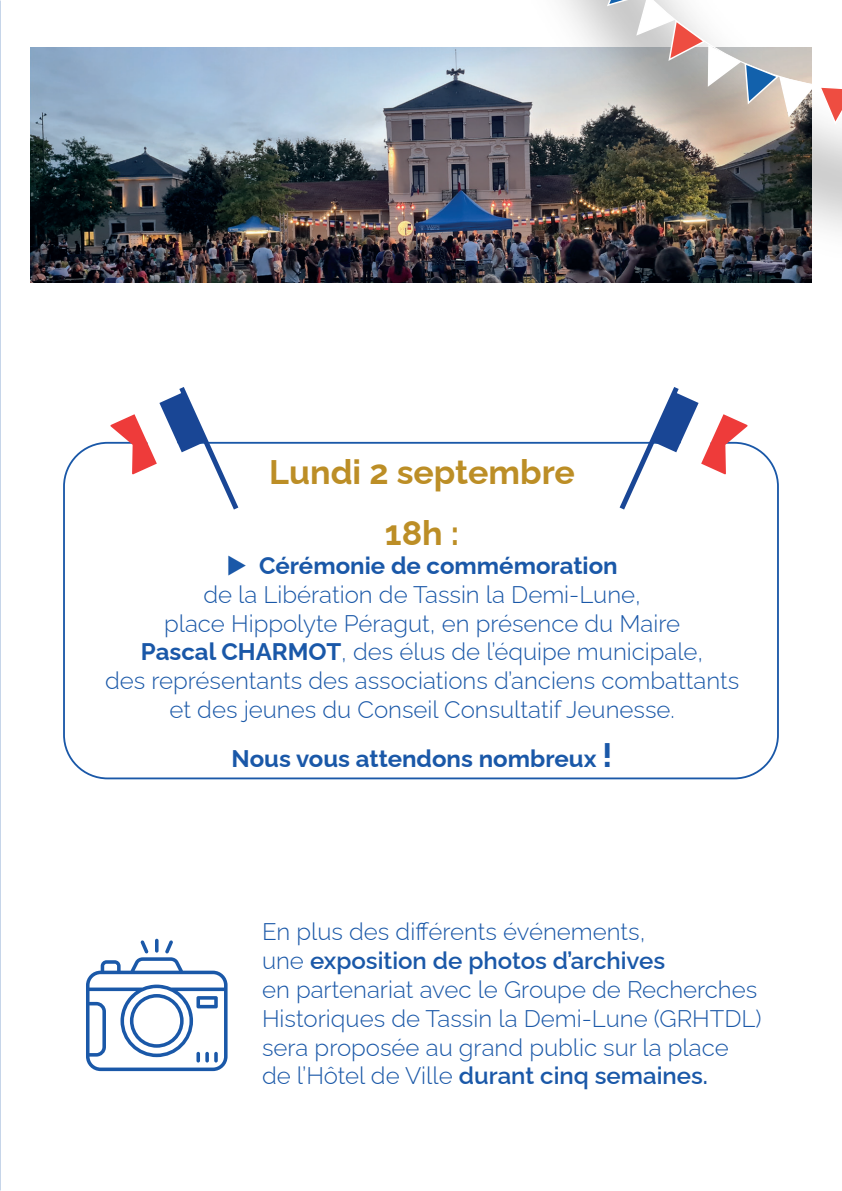
<style>
.page{position:relative;width:842px;height:1191px;background:#fff}
.page>*{position:absolute;margin:0;border:0;box-sizing:border-box;transform-origin:0 0}
.t1{font:700 34px/60.6px "Raleway";color:#bc8e26;text-align:center}
.t2{font:300 24px/28.8px "Raleway";color:#1a58a8}
.t3{font:700 24px "Raleway";color:#1a58a8}
.s1{font-weight:700}
.s2{font-size:34px}
.s3{font-weight:600}
</style>
<div class="page">
<img style="left:31px;top:47px;width:441px;height:235px">
<img style="left:472px;top:47px;width:370px;height:236px">
<svg style="left:522px;top:0;width:320px;height:141px"></svg>
<svg style="left:607px;top:0;width:235px;height:125px"></svg>
<svg style="left:86px;top:940px;width:142px;height:131px"></svg>
<svg style="left:196px;top:1051px;width:4px;height:11px"></svg>
<svg style="left:205px;top:1051px;width:4px;height:11px"></svg>
<svg style="left:214px;top:1051px;width:4px;height:11px"></svg>
<svg style="left:110px;top:387px;width:128px;height:122px"></svg>
<svg style="left:620px;top:387px;width:128px;height:122px"></svg>
<h1 class="t1" style="left:269px;top:438px;width:307px">Lundi 2 septembre<br>18h :</h1>
<p class="t2" style="left:105px;top:548px;width:636px;text-align:center">◆ <span class="s1">Cérémonie de commémoration<br></span>de la Libération de Tassin la Demi-Lune,<br>place Hippolyte Péragut, en présence du Maire<br><span class="s1">Pascal CHARMOT</span>, des élus de l’équipe municipale,<br>des représentants des associations d’anciens combattants et des jeunes du Conseil Consultatif Jeunesse.</p>
<p class="t3" style="left:232px;top:739px;width:382px">Nous vous attendons nombreux <span class="s2">!</span></p>
<p class="t2" style="left:262px;top:915px;width:501px">En plus des différents événements,<br>une <span class="s3">exposition de photos d’archives<br></span>en partenariat avec le Groupe de Recherches Historiques de Tassin la Demi-Lune (GRHTDL) sera proposée au grand public sur la place de l’Hôtel de Ville <span class="s3">durant cinq semaines.</span></p>
</div>
